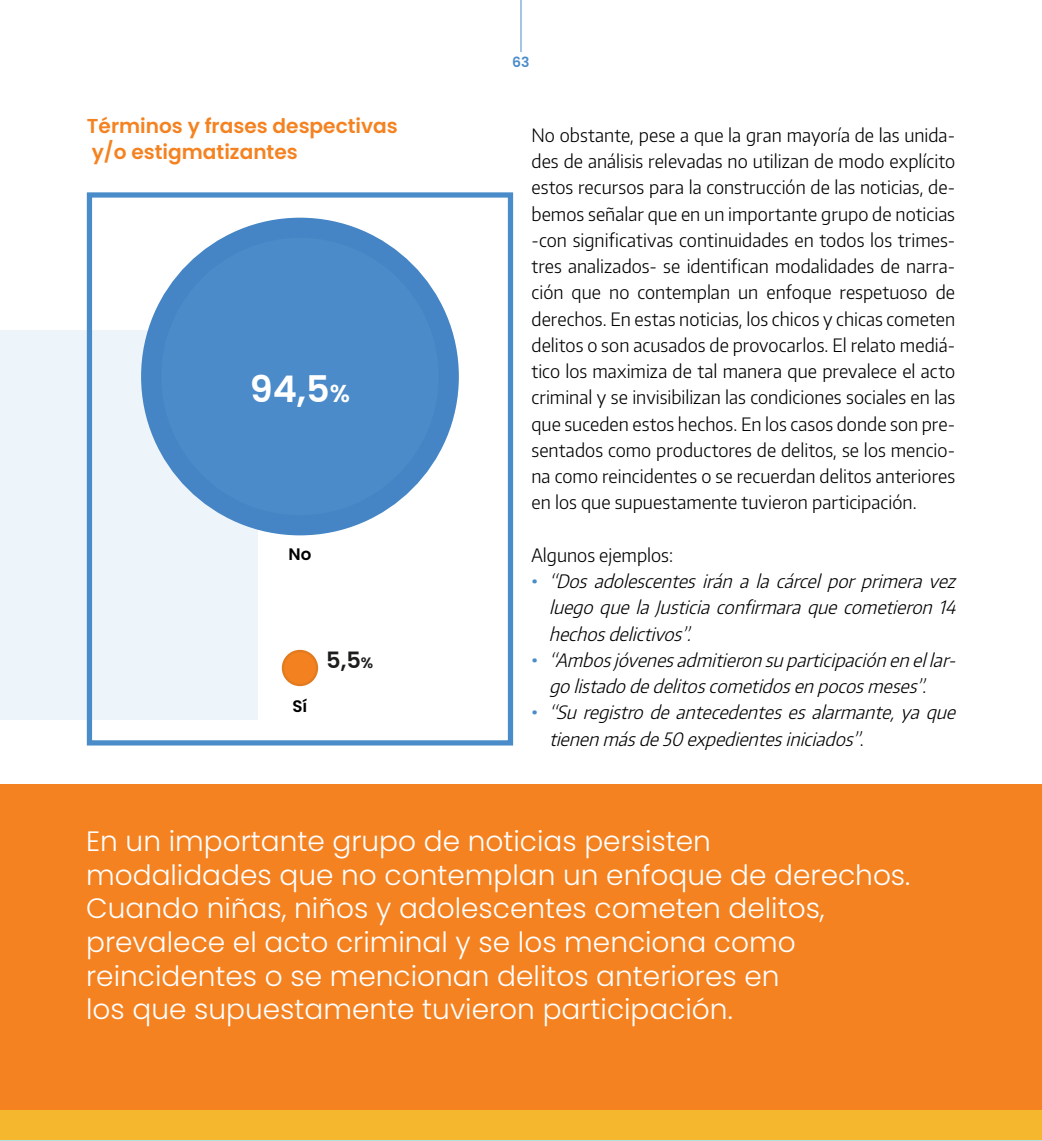
<style>
.page{position:relative;width:1042px;height:1141px;background:#fff}
.page>*{position:absolute;margin:0;border:0;box-sizing:border-box;transform-origin:0 0}
.t1{font:600 36.75px "Poppins";color:#fff}
.t2{font:300 28px/33.6px "Poppins";color:#fff}
.t3{font:600 22.57px "Poppins";color:#1d1d1b}
.t4{font:600 20.12px/26.2px "Poppins";color:#f58221}
.t5{font:300 18.38px/26.2px "Encode Sans Narrow";color:#000;text-align:justify}
.t6{font:italic 300 18.38px/26.2px "Encode Sans Narrow";color:#000}
.t7{font:600 16.62px "Poppins";color:#000}
.t8{font:600 14px "Poppins";color:#4a8cc9}
.s1{font-size:24.5px}
.s2{font-size:15.05px}
.s3{font-weight:700;font-style:normal;color:#4a8cc9}
.s4{font-style:normal}
</style>
<div class="page">
<hr style="left:520px;top:0;width:1px;height:52px;background:#4a8cc9">
<div style="left:0;top:330px;width:258px;height:389px;background:#edf4fa"></div>
<div style="left:87px;top:192px;width:426px;height:554px;border:5px solid #4a8cc9"></div>
<svg style="left:282px;top:650px;width:36px;height:36px"></svg>
<svg style="left:141px;top:218px;width:318px;height:317px;fill:#4b8bc9"></svg>
<div style="left:0;top:784px;width:1042px;height:355px;background:#f58221"></div>
<div style="left:0;top:1110px;width:1042px;height:31px;background:#f5b72d"></div>
<p class="t4" style="left:87px;top:113px;width:312px">Términos y frases despectivas y/o estigmatizantes</p>
<h1 class="t1" style="left:250px;top:368px;width:102px">94,5<span class="s1">%</span></h1>
<p class="t7" style="left:288px;top:545px;width:24px">No</p>
<p class="t7" style="left:292px;top:697px;width:16px">Sí</p>
<p class="t3" style="left:326px;top:647px;width:49px">5,5<span class="s2">%</span></p>
<p class="t8" style="left:512px;top:54px;width:19px">63</p>
<p class="t5" style="left:531px;top:121px;width:425px">No obstante, pese a que la gran mayoría de las unida&shy;des de análisis relevadas no utilizan de modo explícito estos recursos para la construcción de las noticias, de&shy;bemos señalar que en un importante grupo de noticias -con significativas continuidades en todos los trimes&shy;tres analizados- se identifican modalidades de narra&shy;ción que no contemplan un enfoque respetuoso de derechos. En estas noticias, los chicos y chicas cometen delitos o son acusados de provocarlos. El relato mediá&shy;tico los maximiza de tal manera que prevalece el acto criminal y se invisibilizan las condiciones sociales en las que suceden estos hechos. En los casos donde son pre&shy;sentados como productores de delitos, se los mencio&shy;na como reincidentes o se recuerdan delitos anteriores en los que supuestamente tuvieron participación.</p>
<p class="t5" style="left:531px;top:541px;width:143px">Algunos ejemplos:</p>
<p class="t6" style="left:549px;top:567px;width:413px;text-align:justify;text-indent:-17px"><span class="s3">•</span> “Dos adolescentes irán a la cárcel por primera vez luegoquelaJusticiaconfirmaraquecometieron14 hechosdelictivos”.</p>
<p class="t6" style="left:549px;top:646px;width:413px;text-indent:-18px"><span class="s3">•</span> “Ambosjóvenesadmitieronsuparticipaciónenellar&shy;golistadodedelitoscometidosenpocosmeses”.</p>
<p class="t6" style="left:549px;top:699px;width:413px;text-indent:-17px"><span class="s3">•</span> “Suregistrodeantecedentesesalarmante,yaque tienenmásde50 expedientesiniciados”<span class="s4">.</span></p>
<p class="t2" style="left:86px;top:825px;width:825px">En un importante grupo de noticias persisten<br>modalidades que no contemplan un enfoque de derechos.<br>Cuando niñas, niños y adolescentes cometen delitos, prevalece el acto criminal y se los menciona como reincidentes o se mencionan delitos anteriores en<br>los que supuestamente tuvieron participación.</p>
</div>
